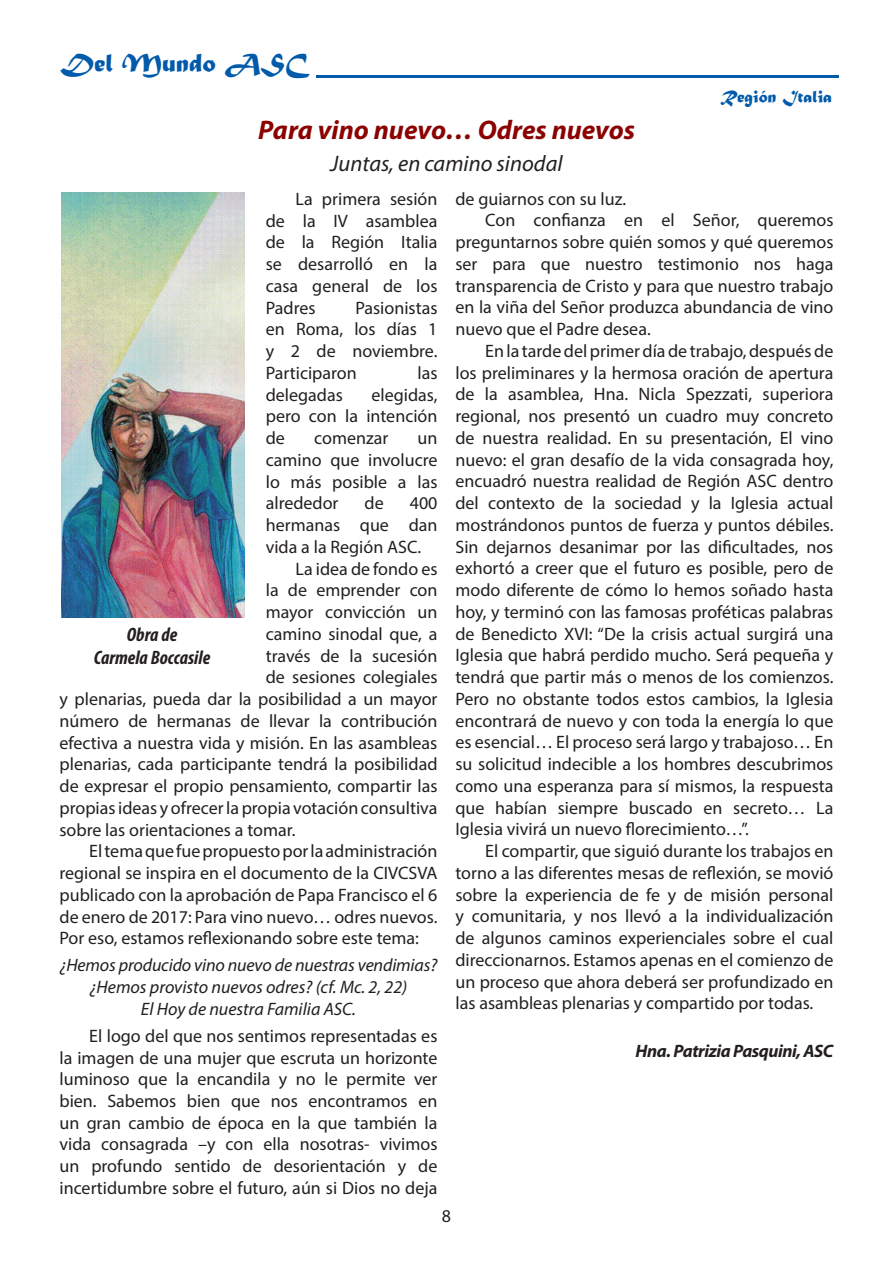
<style>
.page{position:relative;width:893px;height:1263px;background:#fff}
.page>*{position:absolute;margin:0;border:0;box-sizing:border-box;transform-origin:0 0}
.t1{font:italic 700 27px "Myriad Pro";color:#8b0202}
.t2{font:27px "Matura MT Script Capitals";color:#015aaa}
.t3{font:italic 22.5px "Myriad Pro";color:#231f20}
.t4{font:italic 700 condensed 19.5px/23.4px "Myriad Pro";color:#231f20;text-align:center}
.t5{font:18px/21.8px "Myriad Pro";color:#231f20;text-align:justify}
.t6{font:italic 18px/21.8px "Myriad Pro";letter-spacing:-.005em;color:#231f20;text-align:center}
.t7{font:italic 700 18px "Myriad Pro";letter-spacing:-.025em;color:#231f20}
.t8{font:18px "Matura MT Script Capitals";color:#015aaa}
</style>
<div class="page">
<img style="left:62px;top:192px;width:182px;height:425px">
<hr style="left:316px;top:75px;width:523px;height:3px;background:#015aaa">
<h1 class="t2" style="left:60px;top:46px;width:250px">Del Mundo ASC</h1>
<h1 class="t1" style="left:258px;top:113px;width:378px">Para vino nuevo… Odres nuevos</h1>
<p class="t3" style="left:330px;top:150px;width:234px">Juntas, en camino sinodal</p>
<p class="t8" style="left:720px;top:86px;width:113px">Región Italia</p>
<p class="t5" style="left:266px;top:188px;width:173px;text-indent:30px">La primera sesión de la IV asamblea de la Región Italia se desarrolló en la casa general de los Padres</p>
<p class="t5" style="left:266px;top:296px;width:173px;text-indent:90px">Pasionistas en Roma, los días 1 y 2 de noviembre.<br>Participaron</p>
<p class="t5" style="left:417px;top:362px;width:22px">las</p>
<p class="t5" style="left:266px;top:383px;width:79px">delegadas</p>
<p class="t5" style="left:266px;top:383px;width:173px;text-indent:106px">elegidas, pero con la intención de</p>
<p class="t5" style="left:266px;top:427px;width:173px;text-indent:152px">un camino que involucre lo más posible a las alrededor</p>
<p class="t5" style="left:314px;top:427px;width:76px">comenzar</p>
<p class="t5" style="left:365px;top:492px;width:21px">de</p>
<p class="t5" style="left:410px;top:492px;width:29px">400</p>
<p class="t5" style="left:266px;top:514px;width:173px">hermanas que dan</p>
<p class="t5" style="left:266px;top:536px;width:157px">vida a la Región ASC.</p>
<p class="t5" style="left:296px;top:557px;width:143px">La idea de fondo es</p>
<p class="t5" style="left:266px;top:579px;width:173px">la de emprender con</p>
<p class="t5" style="left:266px;top:601px;width:173px">mayor convicción un</p>
<p class="t5" style="left:266px;top:623px;width:173px">camino sinodal que, a</p>
<p class="t5" style="left:266px;top:644px;width:173px">través de la sucesión</p>
<p class="t5" style="left:266px;top:666px;width:173px">de sesiones colegiales</p>
<p class="t5" style="left:60px;top:688px;width:379px">y plenarias, pueda dar la posibilidad a un mayor</p>
<p class="t5" style="left:60px;top:710px;width:379px">número de hermanas de llevar la contribución</p>
<p class="t5" style="left:60px;top:731px;width:379px">efectiva a nuestra vida y misión. En las asambleas</p>
<p class="t5" style="left:60px;top:753px;width:379px">plenarias, cada participante tendrá la posibilidad</p>
<p class="t5" style="left:60px;top:775px;width:379px">de expresar el propio pensamiento, compartir las</p>
<p class="t5" style="left:60px;top:796px;width:379px">propias ideas y ofrecer la propia votación consultiva</p>
<p class="t5" style="left:60px;top:818px;width:237px">sobre las orientaciones a tomar.</p>
<p class="t5" style="left:89px;top:840px;width:350px">El tema que fue propuesto por la administración</p>
<p class="t5" style="left:60px;top:862px;width:379px">regional se inspira en el documento de la CIVCSVA</p>
<p class="t5" style="left:60px;top:883px;width:379px">publicado con la aprobación de Papa Francisco el 6</p>
<p class="t5" style="left:60px;top:905px;width:379px">de enero de 2017: Para vino nuevo… odres nuevos.</p>
<p class="t5" style="left:60px;top:927px;width:361px">Por eso, estamos reflexionando sobre este tema:</p>
<p class="t6" style="left:60px;top:954px;width:379px">¿Hemos producido vino nuevo de nuestras vendimias? ¿Hemos provisto nuevos odres? (cf. Mc. 2, 22)<br>El Hoy de nuestra Familia ASC.</p>
<p class="t5" style="left:59px;top:1024px;width:379px;text-indent:30px">El logo del que nos sentimos representadas es la imagen de una mujer que escruta un horizonte luminoso que la encandila y no le permite ver bien. Sabemos bien que nos encontramos en un gran cambio de época en la que también la vida consagrada –y con ella nosotras- vivimos un profundo sentido de desorientación y de incertidumbre sobre el futuro, aún si Dios no deja</p>
<p class="t4" style="left:94px;top:622px;width:118px">Obra de<br>Carmela Boccasile</p>
<p class="t5" style="left:455px;top:187px;width:172px">de guiarnos con su luz.</p>
<p class="t5" style="left:485px;top:209px;width:350px">Con confianza en el Señor, queremos</p>
<p class="t5" style="left:455px;top:231px;width:379px">preguntarnos sobre quién somos y qué queremos</p>
<p class="t5" style="left:455px;top:253px;width:379px">ser para que nuestro testimonio nos haga</p>
<p class="t5" style="left:455px;top:274px;width:379px">transparencia de Cristo y para que nuestro trabajo</p>
<p class="t5" style="left:455px;top:296px;width:379px">en la viña del Señor produzca abundancia de vino</p>
<p class="t5" style="left:455px;top:318px;width:197px">nuevo que el Padre desea.</p>
<p class="t5" style="left:485px;top:340px;width:350px">En la tarde del primer día de trabajo, después de</p>
<p class="t5" style="left:455px;top:361px;width:379px">los preliminares y la hermosa oración de apertura</p>
<p class="t5" style="left:455px;top:383px;width:379px">de la asamblea, Hna. Nicla Spezzati, superiora</p>
<p class="t5" style="left:455px;top:405px;width:379px">regional, nos presentó un cuadro muy concreto</p>
<p class="t5" style="left:455px;top:427px;width:379px">de nuestra realidad. En su presentación, El vino</p>
<p class="t5" style="left:455px;top:448px;width:379px">nuevo: el gran desafío de la vida consagrada hoy,</p>
<p class="t5" style="left:455px;top:470px;width:379px">encuadró nuestra realidad de Región ASC dentro</p>
<p class="t5" style="left:455px;top:492px;width:379px">del contexto de la sociedad y la Iglesia actual</p>
<p class="t5" style="left:455px;top:514px;width:379px">mostrándonos puntos de fuerza y puntos débiles.</p>
<p class="t5" style="left:455px;top:535px;width:379px">Sin dejarnos desanimar por las dificultades, nos</p>
<p class="t5" style="left:455px;top:557px;width:379px">exhortó a creer que el futuro es posible, pero de</p>
<p class="t5" style="left:455px;top:579px;width:379px">modo diferente de cómo lo hemos soñado hasta</p>
<p class="t5" style="left:455px;top:601px;width:379px">hoy, y terminó con las famosas proféticas palabras</p>
<p class="t5" style="left:455px;top:622px;width:379px">de Benedicto XVI: “De la crisis actual surgirá una</p>
<p class="t5" style="left:455px;top:644px;width:379px">Iglesia que habrá perdido mucho. Será pequeña y</p>
<p class="t5" style="left:455px;top:666px;width:379px">tendrá que partir más o menos de los comienzos.</p>
<p class="t5" style="left:455px;top:688px;width:379px">Pero no obstante todos estos cambios, la Iglesia</p>
<p class="t5" style="left:455px;top:709px;width:379px">encontrará de nuevo y con toda la energía lo que</p>
<p class="t5" style="left:455px;top:731px;width:379px">es esencial… El proceso será largo y trabajoso… En</p>
<p class="t5" style="left:455px;top:753px;width:379px">su solicitud indecible a los hombres descubrimos</p>
<p class="t5" style="left:455px;top:774px;width:379px">como una esperanza para sí mismos, la respuesta</p>
<p class="t5" style="left:455px;top:796px;width:379px">que habían siempre buscado en secreto… La</p>
<p class="t5" style="left:455px;top:818px;width:295px">Iglesia vivirá un nuevo florecimiento…”.</p>
<p class="t5" style="left:485px;top:840px;width:350px">El compartir, que siguió durante los trabajos en</p>
<p class="t5" style="left:455px;top:861px;width:379px">torno a las diferentes mesas de reflexión, se movió</p>
<p class="t5" style="left:455px;top:883px;width:379px">sobre la experiencia de fe y de misión personal</p>
<p class="t5" style="left:455px;top:905px;width:379px">y comunitaria, y nos llevó a la individualización</p>
<p class="t5" style="left:455px;top:927px;width:379px">de algunos caminos experienciales sobre el cual</p>
<p class="t5" style="left:455px;top:948px;width:379px">direccionarnos. Estamos apenas en el comienzo de</p>
<p class="t5" style="left:455px;top:970px;width:379px">un proceso que ahora deberá ser profundizado en</p>
<p class="t5" style="left:455px;top:992px;width:359px">las asambleas plenarias y compartido por todas.</p>
<p class="t7" style="left:636px;top:1039px;width:199px">Hna. Patrizia Pasquini, ASC</p>
<p class="t5" style="left:442px;top:1205px;width:11px">8</p>
</div>
